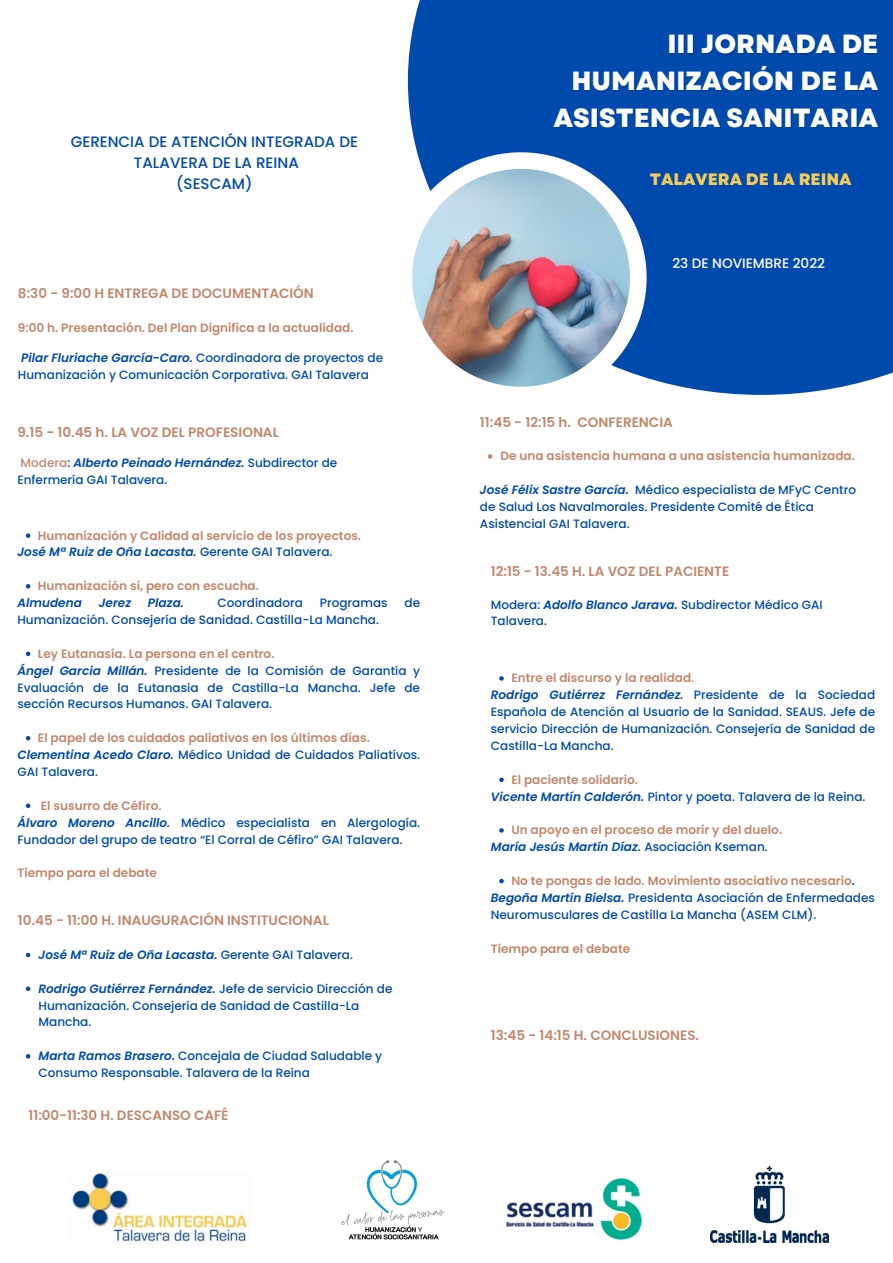
<style>
.page{position:relative;width:893px;height:1263px;background:#fff}
.page>*{position:absolute;margin:0;border:0;box-sizing:border-box;transform-origin:0 0}
.t1{font:800 26.25px/36.6px "Garet";color:#fff;text-align:right}
.t2{font:800 16.5px "Garet";color:#f5cc59}
.t3{font:500 15.08px/20.9px "Poppins";color:#004aad;text-align:center}
.t4{font:500 13.65px "Poppins";color:#fff}
.t5{font:600 13.58px "Poppins";color:#c2886d}
.t6{font:600 13.5px "Poppins";color:#c2886d}
.t7{font:500 12.08px/16.9px "Poppins";color:#004aad}
.t8{font:600 12.08px "Poppins";color:#c2886d}
.t9{font:italic 600 12.08px "Poppins";color:#004aad}
.t10{font:500 12px/16.4px "Poppins";color:#004aad}
.s1{font-weight:600;font-style:italic}
.s2{color:#c2886d}
.s3{font-weight:500;font-style:normal}
.s4{color:#004aad}
.s5{font-weight:500}
</style>
<div class="page">
<div style="left:408px;top:0;width:485px;height:395px;background:#004aad"></div>
<svg style="left:408px;top:152px;width:238px;height:243px"></svg>
<img style="left:412px;top:169px;width:218px;height:218px">
<img style="left:341px;top:1160px;width:104px;height:81px">
<img style="left:72px;top:1173px;width:175px;height:69px">
<img style="left:506px;top:1178px;width:136px;height:62px">
<img style="left:710px;top:1166px;width:118px;height:76px">
<svg style="left:26px;top:533px;width:4px;height:5px"></svg>
<svg style="left:26px;top:584px;width:4px;height:4px"></svg>
<svg style="left:26px;top:651px;width:4px;height:5px"></svg>
<svg style="left:26px;top:736px;width:4px;height:4px"></svg>
<svg style="left:26px;top:803px;width:4px;height:5px"></svg>
<svg style="left:26px;top:953px;width:4px;height:4px"></svg>
<svg style="left:26px;top:986px;width:4px;height:5px"></svg>
<svg style="left:26px;top:1054px;width:4px;height:4px"></svg>
<svg style="left:499px;top:676px;width:5px;height:5px"></svg>
<svg style="left:499px;top:777px;width:5px;height:5px"></svg>
<svg style="left:499px;top:828px;width:5px;height:5px"></svg>
<svg style="left:499px;top:879px;width:5px;height:4px"></svg>
<svg style="left:488px;top:454px;width:4px;height:5px"></svg>
<p class="t3" style="left:71px;top:131px;width:289px">GERENCIA DE ATENCIÓN INTEGRADA DE<br>TALAVERA DE LA REINA<br>(SESCAM)</p>
<p class="t5" style="left:18px;top:284px;width:297px">8:30 - 9:00 H ENTREGA DE DOCUMENTACIÓN</p>
<p class="t8" style="left:18px;top:319px;width:337px">9:00 h. Presentación. Del Plan Dignifica a la actualidad.</p>
<p class="t7" style="left:18px;top:350px;width:367px"><span class="s1">Pilar Fluriache García-Caro.</span> Coordinadora de proyectos de<br>Humanización y Comunicación Corporativa. GAI Talavera</p>
<p class="t5" style="left:17px;top:422px;width:263px">9.15 - 10.45 h. LA VOZ DEL PROFESIONAL</p>
<p class="t7" style="left:17px;top:454px;width:321px"><span class="s2">Modera</span>: <span class="s1">Alberto Peinado Hernández.</span> Subdirector de<br>Enfermería GAI Talavera.</p>
<p class="t8" style="left:38px;top:527px;width:325px">Humanización y Calidad al servicio de los proyectos.</p>
<p class="t8" style="left:38px;top:577px;width:222px">Humanización sí, pero con escucha.</p>
<p class="t9" style="left:17px;top:544px;width:316px">José Mª Ruiz de Oña Lacasta. <span class="s3">Gerente GAI Talavera.</span></p>
<p class="t9" style="left:17px;top:594px;width:66px">Almudena</p>
<p class="t9" style="left:99px;top:594px;width:34px">Jerez</p>
<p class="t9" style="left:148px;top:594px;width:38px">Plaza.</p>
<p class="t7" style="left:217px;top:594px;width:87px">Coordinadora</p>
<p class="t7" style="left:320px;top:594px;width:69px">Programas</p>
<p class="t7" style="left:404px;top:594px;width:17px">de</p>
<p class="t7" style="left:17px;top:611px;width:363px">Humanización. Consejería de Sanidad. Castilla-La Mancha.</p>
<p class="t7" style="left:17px;top:662px;width:404px;text-align:justify"><span class="s1">Ángel Garcia Millán.</span> Presidente de la Comisión de Garantía y Evaluación de la Eutanasia de Castilla-La Mancha. Jefe de sección Recursos Humanos. GAI Talavera.</p>
<p class="t8" style="left:38px;top:645px;width:238px">Ley Eutanasia. La persona en el centro.</p>
<p class="t8" style="left:38px;top:729px;width:333px">El papel de los cuidados paliativos en los últimos días.</p>
<p class="t7" style="left:17px;top:746px;width:404px"><span class="s1">Clementina Acedo Claro.</span> Médico Unidad de Cuidados Paliativos.<br>GAI Talavera.</p>
<p class="t7" style="left:17px;top:814px;width:404px"><span class="s1">Álvaro Moreno Ancillo.</span> Médico especialista en Alergología.<br>Fundador del grupo de teatro “El Corral de Céfiro” GAI Talavera.</p>
<p class="t8" style="left:17px;top:864px;width:141px">Tiempo para el debate</p>
<p class="t8" style="left:41px;top:797px;width:122px">El susurro de Céfiro.</p>
<p class="t5" style="left:18px;top:911px;width:312px">10.45 - 11:00 H. INAUGURACIÓN INSTITUCIONAL</p>
<p class="t9" style="left:39px;top:946px;width:316px">José Mª Ruiz de Oña Lacasta. <span class="s3">Gerente GAI Talavera.</span></p>
<p class="t7" style="left:39px;top:980px;width:355px"><span class="s1">Rodrigo Gutiérrez Fernández.</span> Jefe de servicio Dirección de<br>Humanización. Consejería de Sanidad de Castilla-La<br>Mancha.</p>
<p class="t7" style="left:39px;top:1047px;width:345px"><span class="s1">Marta Ramos Brasero.</span> Concejala de Ciudad Saludable y<br>Consumo Responsable. Talavera de la Reina</p>
<p class="t6" style="left:29px;top:1106px;width:201px">11:00-11:30 H. DESCANSO CAFÉ</p>
<h1 class="t1" style="left:553px;top:26px;width:326px">III JORNADA DE<br>HUMANIZACIÓN DE LA<br>ASISTENCIA SANITARIA</h1>
<h2 class="t2" style="left:650px;top:168px;width:203px">TALAVERA DE LA REINA</h2>
<p class="t4" style="left:672px;top:254px;width:162px">23 DE NOVIEMBRE 2022<span class="s4">2</span></p>
<p class="t5" style="left:480px;top:412px;width:194px">11:45 - 12:15 h. CONFERENCIA</p>
<p class="t8" style="left:500px;top:448px;width:356px">De una asistencia humana a una asistencia humanizada.</p>
<p class="t7" style="left:480px;top:481px;width:377px"><span class="s1">José Félix Sastre García.</span> Médico especialista de MFyC Centro de Salud Los Navalmorales. Presidente Comité de Ética<br>Asistencial GAI Talavera.</p>
<p class="t6" style="left:491px;top:561px;width:240px">12:15 - 13.45 H. LA VOZ DEL PACIENTE</p>
<p class="t10" style="left:491px;top:596px;width:333px">Modera: <span class="s1">Adolfo Blanco Jarava.</span> Subdirector Médico GAI<br>Talavera.</p>
<p class="t8" style="left:511px;top:670px;width:184px">Entre el discurso y la realidad<span class="s5">.</span></p>
<p class="t7" style="left:491px;top:687px;width:386px;text-align:justify"><span class="s1">Rodrigo Gutiérrez Fernández.</span> Presidente de la Sociedad Española de Atención al Usuario de la Sanidad. SEAUS. Jefe de servicio Dirección de Humanización. Consejería de Sanidad de Castilla-La Mancha.</p>
<p class="t8" style="left:511px;top:771px;width:128px">El paciente solidario.</p>
<p class="t8" style="left:511px;top:822px;width:272px">Un apoyo en el proceso de morir y del duelo.</p>
<p class="t8" style="left:511px;top:872px;width:345px">No te pongas de lado. Movimiento asociativo necesario<span class="s4">.</span></p>
<p class="t7" style="left:491px;top:788px;width:376px"><span class="s1">Vicente Martín Calderón.</span> Pintor y poeta. Talavera de la Reina.</p>
<p class="t9" style="left:491px;top:838px;width:278px">María Jesús Martín Díaz. <span class="s3">Asociación Kseman.</span></p>
<p class="t7" style="left:491px;top:889px;width:386px"><span class="s1">Begoña Martín Bielsa.</span> Presidenta Asociación de Enfermedades<br>Neuromusculares de Castilla La Mancha (ASEM CLM).</p>
<p class="t8" style="left:491px;top:940px;width:141px">Tiempo para el debate</p>
<p class="t5" style="left:491px;top:1025px;width:210px">13:45 - 14:15 H. CONCLUSIONES.</p>
</div>
